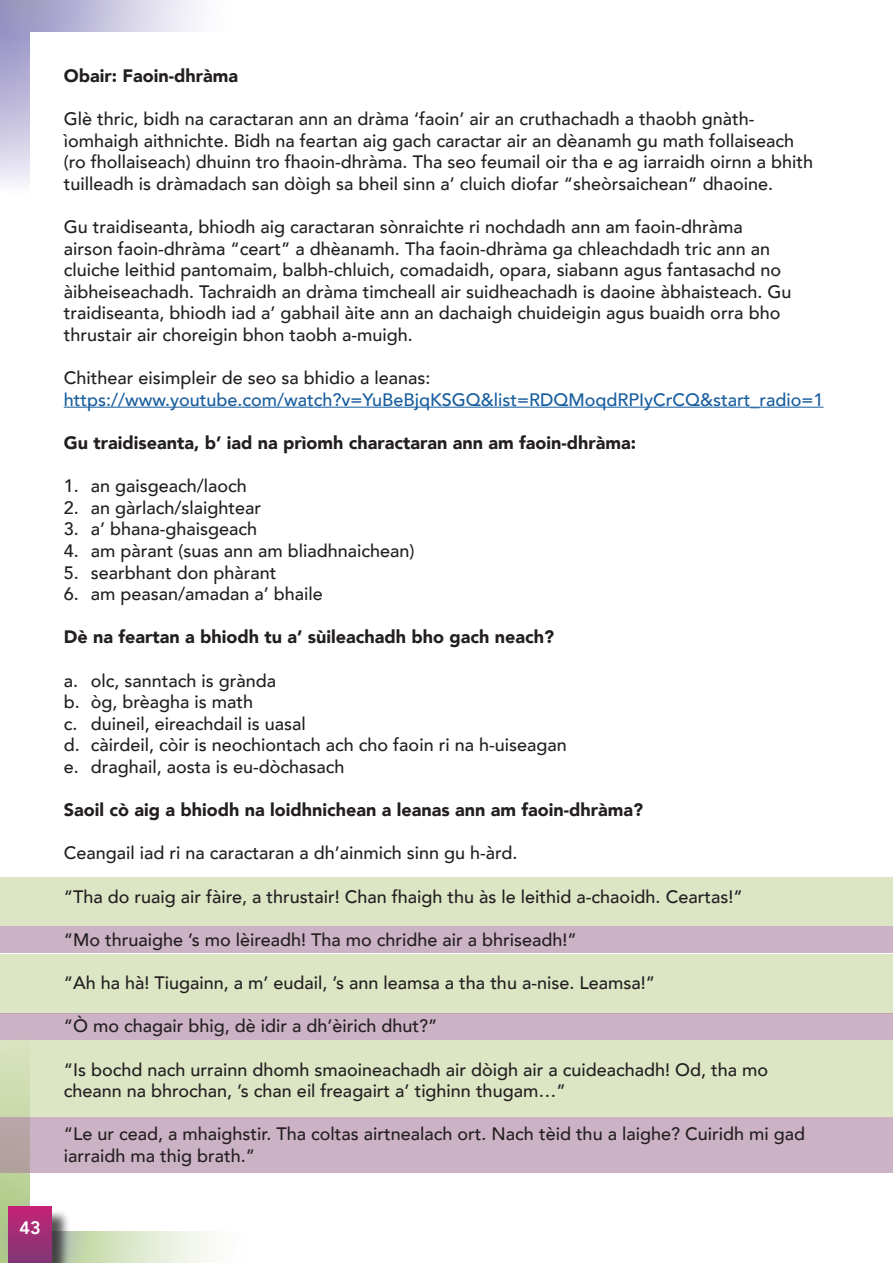
<style>
.page{position:relative;width:893px;height:1263px;background:#fff}
.page>*{position:absolute;margin:0;border:0;box-sizing:border-box;transform-origin:0 0}
.body_test{font:500 18px/21.6px "Avenir";color:#231f20}
.body_test-2{font:900 18px "Avenir";color:#231f20}
.body_test-3{font:500 18px "Avenir";color:#175d9e}
.t1{font:800 18px "Avenir";color:#fff}
</style>
<div class="page">
<svg style="left:0;top:1039px;width:211px;height:224px;background:#d3dfbf"></svg>
<svg style="left:0;top:0;width:198px;height:185px;background:#c3c0dc"></svg>
<div style="left:30px;top:32px;width:833px;height:1199px;background:#fff"></div>
<div style="left:0;top:1040px;width:893px;height:77px;background:#dce5c4"></div>
<div style="left:0;top:954px;width:893px;height:60px;background:#dce5c4"></div>
<div style="left:0;top:877px;width:893px;height:49px;background:#dce5c4"></div>
<div style="left:0;top:1117px;width:893px;height:55px;background:#cbb2c4"></div>
<div style="left:0;top:1013px;width:893px;height:26px;background:#cbb2c4"></div>
<div style="left:0;top:926px;width:893px;height:27px;background:#cbb2c4"></div>
<hr style="left:64px;top:407px;width:759px;height:1px;background:#175d9e">
<div style="left:11px;top:1209px;width:60px;height:54px;background:#231f20;opacity:.75"></div>
<div style="left:9px;top:1206px;width:43px;height:57px;background:linear-gradient(to bottom,#c52276,#7e3875)"></div>
<p class="t1" style="left:19px;top:1214px;width:23px">43</p>
<p class="body_test-2" style="left:64px;top:60px;width:176px">Obair: Faoin-dhràma</p>
<p class="body_test" style="left:64px;top:107px;width:751px">Glè thric, bidh na caractaran ann an dràma ‘faoin’ air an cruthachadh a thaobh gnàth&shy;ìomhaigh aithnichte. Bidh na feartan aig gach caractar air an dèanamh gu math follaiseach (ro fhollaiseach) dhuinn tro fhaoin-dhràma. Tha seo feumail oir tha e ag iarraidh oirnn a bhith tuilleadh is dràmadach san dòigh sa bheil sinn a’ cluich diofar “sheòrsaichean” dhaoine.</p>
<p class="body_test" style="left:64px;top:215px;width:729px">Gu traidiseanta, bhiodh aig caractaran sònraichte ri nochdadh ann am faoin-dhràma airson faoin-dhràma “ceart” a dhèanamh. Tha faoin-dhràma ga chleachdadh tric ann an cluiche leithid pantomaim, balbh-chluich, comadaidh, opara, siabann agus fantasachd no àibheiseachadh. Tachraidh an dràma timcheall air suidheachadh is daoine àbhaisteach. Gu traidiseanta, bhiodh iad a’ gabhail àite ann an dachaigh chuideigin agus buaidh orra bho thrustair air choreigin bhon taobh a-muigh.</p>
<p class="body_test" style="left:64px;top:366px;width:368px">Chithear eisimpleir de seo sa bhidio a leanas:</p>
<p class="body_test-3" style="left:64px;top:384px;width:761px">https://www.youtube.com/watch?v=YuBeBjqKSGQ&amp;list=RDQMoqdRPIyCrCQ&amp;start_radio=1</p>
<p class="body_test-2" style="left:64px;top:427px;width:574px">Gu traidiseanta, b’ iad na prìomh charactaran ann am faoin-dhràma:</p>
<p class="body_test" style="left:64px;top:474px;width:185px">1. an gaisgeach/laoch</p>
<p class="body_test" style="left:64px;top:496px;width:199px">2. an gàrlach/slaightear</p>
<p class="body_test" style="left:64px;top:517px;width:195px">3. a’ bhana-ghaisgeach</p>
<p class="body_test" style="left:64px;top:539px;width:352px">4. am pàrant (suas ann am bliadhnaichean)</p>
<p class="body_test" style="left:64px;top:561px;width:214px">5. searbhant don phàrant</p>
<p class="body_test" style="left:64px;top:582px;width:261px">6. am peasan/amadan a’ bhaile</p>
<p class="body_test-2" style="left:64px;top:622px;width:492px">Dè na feartan a bhiodh tu a’ sùileachadh bho gach neach?</p>
<p class="body_test" style="left:64px;top:669px;width:214px">a. olc, sanntach is grànda</p>
<p class="body_test" style="left:64px;top:690px;width:191px">b. òg, brèagha is math</p>
<p class="body_test" style="left:64px;top:712px;width:243px">c. duineil, eireachdail is uasal</p>
<p class="body_test" style="left:64px;top:733px;width:504px">d. càirdeil, còir is neochiontach ach cho faoin ri na h-uiseagan</p>
<p class="body_test" style="left:64px;top:755px;width:282px">e. draghail, aosta is eu-dòchasach</p>
<p class="body_test-2" style="left:64px;top:794px;width:581px">Saoil cò aig a bhiodh na loidhnichean a leanas ann am faoin-dhràma?</p>
<p class="body_test" style="left:64px;top:841px;width:455px">Ceangail iad ri na caractaran a dh’ainmich sinn gu h-àrd.</p>
<p class="body_test" style="left:64px;top:885px;width:680px">“Tha do ruaig air fàire, a thrustair! Chan fhaigh thu às le leithid a-chaoidh. Ceartas!”</p>
<p class="body_test" style="left:64px;top:928px;width:515px">“Mo thruaighe ’s mo lèireadh! Tha mo chridhe air a bhriseadh!”</p>
<p class="body_test" style="left:64px;top:971px;width:593px">“Ah ha hà! Tiugainn, a m’ eudail, ’s ann leamsa a tha thu a-nise. Leamsa!”</p>
<p class="body_test" style="left:64px;top:1014px;width:375px">“Ò mo chagair bhig, dè idir a dh’èirich dhut?”</p>
<p class="body_test" style="left:64px;top:1057px;width:706px">“Is bochd nach urrainn dhomh smaoineachadh air dòigh air a cuideachadh! Od, tha mo cheann na bhrochan, ’s chan eil freagairt a’ tighinn thugam…”</p>
<p class="body_test" style="left:64px;top:1122px;width:743px">“Le ur cead, a mhaighstir. Tha coltas airtnealach ort. Nach tèid thu a laighe? Cuiridh mi gad iarraidh ma thig brath.”</p>
</div>
